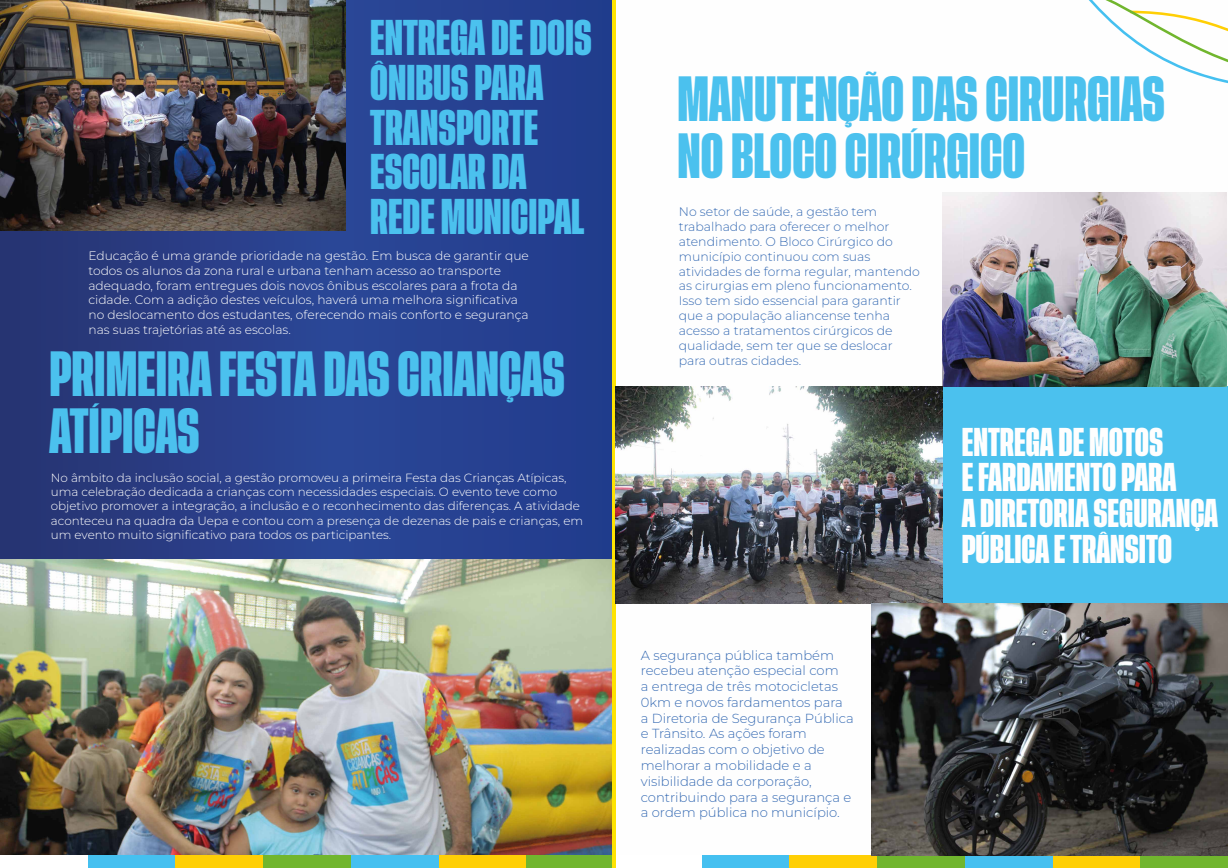
<style>
.page{position:relative;width:1228px;height:868px;background:#fff}
.page>*{position:absolute;margin:0;border:0;box-sizing:border-box;transform-origin:0 0}
.t1{font:700 47.28px/56.7px "Tusker Grotesk 4700";color:#4bc1ee}
.t2{font:700 37.17px/44.6px "Tusker Grotesk 4700";color:#4bc1ee}
.t3{font:700 29.75px/35.7px "Tusker Grotesk 4700";color:#fefefe}
.t4{font:100 13.12px/15.8px "Montserrat";color:#386cb4}
.t5{font:100 12.46px/14.9px "Montserrat";color:#386cb4}
.t6{font:100 12.25px/14.7px "Montserrat";color:#fefefe}
.t7{font:100 11.94px/14.3px "Montserrat";color:#fefefe}
</style>
<div class="page">
<div style="left:0;top:0;width:614px;height:868px;background:linear-gradient(to right,#2b397a,#254499)"></div>
<img style="left:0;top:560px;width:612px;height:295px">
<div style="left:0;top:855px;width:88px;height:13px;background:#fff"></div>
<div style="left:88px;top:855px;width:87px;height:13px;background:#45c0f0"></div>
<div style="left:175px;top:855px;width:88px;height:13px;background:#ffcf05"></div>
<div style="left:263px;top:855px;width:88px;height:13px;background:#71b62e"></div>
<div style="left:351px;top:855px;width:88px;height:13px;background:#45c0f0"></div>
<div style="left:439px;top:855px;width:87px;height:13px;background:#ffcf05"></div>
<div style="left:526px;top:855px;width:88px;height:13px;background:#71b62e"></div>
<div style="left:701px;top:855px;width:88px;height:13px;background:#45c0f0"></div>
<div style="left:789px;top:855px;width:88px;height:13px;background:#ffcf05"></div>
<div style="left:877px;top:855px;width:88px;height:13px;background:#71b62e"></div>
<div style="left:965px;top:855px;width:87px;height:13px;background:#45c0f0"></div>
<div style="left:1052px;top:855px;width:88px;height:13px;background:#ffcf05"></div>
<div style="left:1140px;top:855px;width:87px;height:13px;background:#71b62e"></div>
<hr style="left:612px;top:0;width:4px;height:868px;background:#fee302">
<div style="left:942px;top:386px;width:285px;height:222px;background:#4bc1ee"></div>
<svg style="left:1089px;top:0;width:138px;height:83px"></svg>
<img style="left:0;top:0;width:345px;height:230px">
<img style="left:942px;top:192px;width:284px;height:194px">
<img style="left:616px;top:386px;width:326px;height:218px">
<img style="left:871px;top:604px;width:356px;height:251px">
<h2 class="t2" style="left:370px;top:18px;width:223px">ENTREGA DE DOIS<br>ÔNIBUS PARA<br>TRANSPORTE<br>ESCOLAR DA<br>REDE MUNICIPAL</h2>
<p class="t6" style="left:88px;top:248px;width:442px">Educação é uma grande prioridade na gestão. Em busca de garantir que todos os alunos da zona rural e urbana tenham acesso ao transporte adequado, foram entregues dois novos ônibus escolares para a frota da cidade. Com a adição destes veículos, haverá uma melhora significativa no deslocamento dos estudantes, oferecendo mais conforto e segurança nas suas trajetórias até as escolas.</p>
<h1 class="t1" style="left:49px;top:349px;width:517px">PRIMEIRA FESTA DAS CRIANÇAS<br>ATÍPICAS</h1>
<p class="t7" style="left:51px;top:470px;width:534px">No âmbito da inclusão social, a gestão promoveu a primeira Festa das Crianças Atípicas, uma celebração dedicada a crianças com necessidades especiais. O evento teve como objetivo promover a integração, a inclusão e o reconhecimento das diferenças. A atividade aconteceu na quadra da Uepa e contou com a presença de dezenas de pais e crianças, em um evento muito significativo para todos os participantes.</p>
<h1 class="t1" style="left:677px;top:74px;width:489px">MANUTENÇÃO DAS CIRURGIAS<br>NO BLOCO CIRÚRGICO</h1>
<p class="t5" style="left:679px;top:203px;width:242px">No setor de saúde, a gestão tem trabalhado para oferecer o melhor atendimento. O Bloco Cirúrgico do município continuou com suas atividades de forma regular, mantendo as cirurgias em pleno funcionamento.<br>Isso tem sido essencial para garantir que a população aliancense tenha acesso a tratamentos cirúrgicos de qualidade, sem ter que se deslocar para outras cidades.</p>
<p class="t4" style="left:641px;top:647px;width:214px">A segurança pública também recebeu atenção especial com<br>a entrega de três motocicletas<br>0km e novos fardamentos para<br>a Diretoria de Segurança Pública e Trânsito. As ações foram realizadas com o objetivo de melhorar a mobilidade e a visibilidade da corporação, contribuindo para a segurança e a ordem pública no município.</p>
<h3 class="t3" style="left:961px;top:426px;width:216px">ENTREGA DE MOTOS<br>E FARDAMENTO PARA</h3>
<h3 class="t3" style="left:961px;top:533px;width:212px">PÚBLICA E TRÂNSITO</h3>
<h3 class="t3" style="left:961px;top:497px;width:258px">A DIRETORIA SEGURANÇA</h3>
</div>
